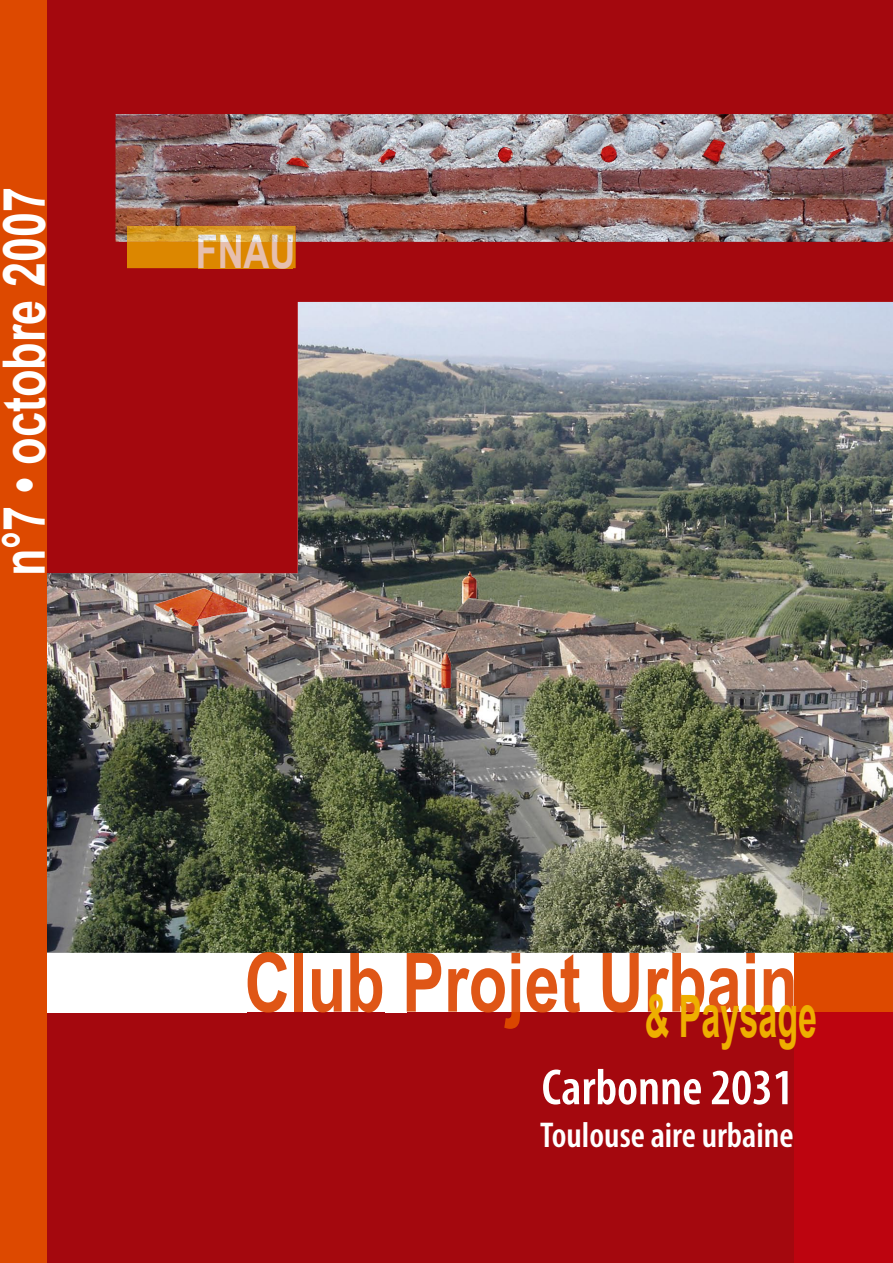
<style>
.page{position:relative;width:893px;height:1263px;background:#fff}
.page>*{position:absolute;margin:0;border:0;box-sizing:border-box;transform-origin:0 0}
.t1{font:700 81.9px "Arial";color:#df5616;scale:.77 1}
.t2{font:700 58.5px "Arial";color:#fff;scale:.77 1}
.t3{font:700 58.5px "Arial";color:#eeaf00;scale:.58 1}
.t4{font:600 condensed 51px "Myriad Pro";color:#fff}
.t5{font:700 46.8px "Arial";color:#e6bfae;scale:.77 1}
.t6{font:600 condensed 36px "Myriad Pro";color:#fff}
</style>
<div class="page">
<img style="left:46px;top:573px;width:847px;height:380px">
<div style="left:46px;top:1013px;width:847px;height:250px;background:#a4080e"></div>
<svg style="left:46px;top:0;width:847px;height:573px;background:#923b40"></svg>
<div style="left:0;top:0;width:46px;height:1263px;background:#dd4900"></div>
<img style="left:248px;top:952px;width:137px;height:1px">
<img style="left:116px;top:114px;width:777px;height:128px">
<div style="left:127px;top:242px;width:169px;height:26px;background:#dc8700"></div>
<img style="left:127px;top:226px;width:169px;height:16px">
<hr style="left:198px;top:268px;width:95px;height:1px;background:#a4080e">
<div style="left:198px;top:242px;width:95px;height:26px;background:#dc8700"></div>
<img style="left:198px;top:235px;width:95px;height:7px">
<div style="left:795px;top:953px;width:98px;height:60px;background:#dd4900"></div>
<div style="left:795px;top:1013px;width:98px;height:250px;background:#bd040f"></div>
<img style="left:154px;top:588px;width:93px;height:38px">
<img style="left:441px;top:653px;width:10px;height:35px">
<img style="left:462px;top:571px;width:15px;height:33px">
<img style="left:601px;top:146px;width:15px;height:16px;border-radius:50%">
<img style="left:498px;top:147px;width:14px;height:15px;border-radius:50%">
<img style="left:703px;top:140px;width:23px;height:21px">
<img style="left:825px;top:147px;width:20px;height:15px">
<img style="left:378px;top:149px;width:17px;height:14px">
<img style="left:286px;top:158px;width:23px;height:9px">
<h2 class="t2" style="left:-14px;top:576px;width:507px;rotate:-90deg">n°7 • octobre 2007</h2>
<p class="t5" style="left:196px;top:221px;width:131px">FNAU</p>
<h1 class="t1" style="left:245px;top:929px;width:720px">Club Projet Urbain</h1>
<h2 class="t3" style="left:645px;top:977px;width:299px">&amp; Paysage</h2>
<h3 class="t4" style="left:542px;top:1059px;width:253px">Carbonne 2031</h3>
<p class="t6" style="left:540px;top:1116px;width:255px">Toulouse aire urbaine</p>
</div>
